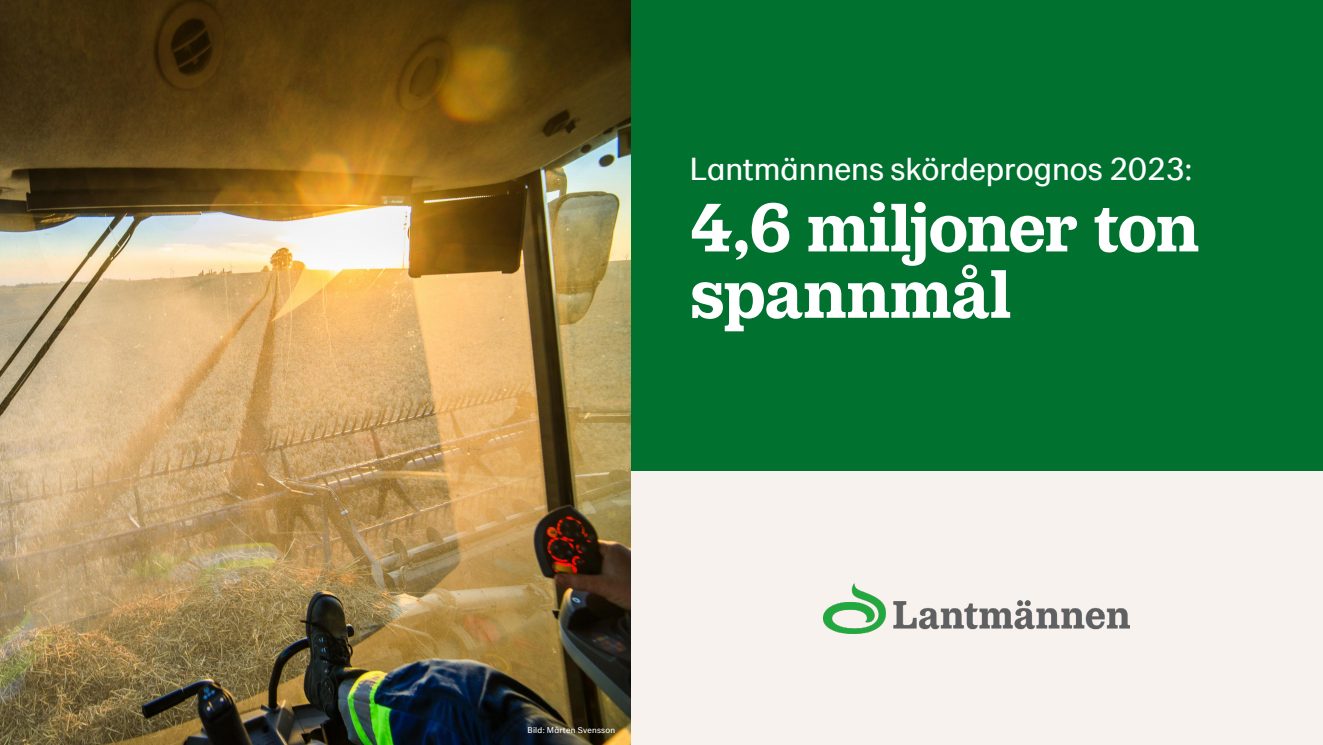
<style>
.page{position:relative;width:1323px;height:745px;background:#fff}
.page>*{position:absolute;margin:0;border:0;box-sizing:border-box;transform-origin:0 0}
.t1{font:700 71.25px/66.2px "LM Serif Office";letter-spacing:-.015em;color:#fff}
.t2{font:33.12px "LM Sans Office";color:#fff}
.t3{font:8.75px "LM Sans Office";letter-spacing:.03em;color:#fff}
</style>
<div class="page">
<div style="left:630px;top:0;width:693px;height:471px;background:#00712f"></div>
<div style="left:630px;top:471px;width:693px;height:273px;background:#f7f2ee"></div>
<img style="left:0;top:0;width:630px;height:744px">
<img style="left:823px;top:583px;width:307px;height:49px">
<p class="t2" style="left:689px;top:150px;width:504px">Lantmännens skördeprognos 2023:</p>
<h1 class="t1" style="left:689px;top:196px;width:511px">4,6 miljoner ton spannmål</h1>
<p class="t3" style="left:527px;top:724px;width:89px">Bild: Mårten Svensson</p>
</div>
